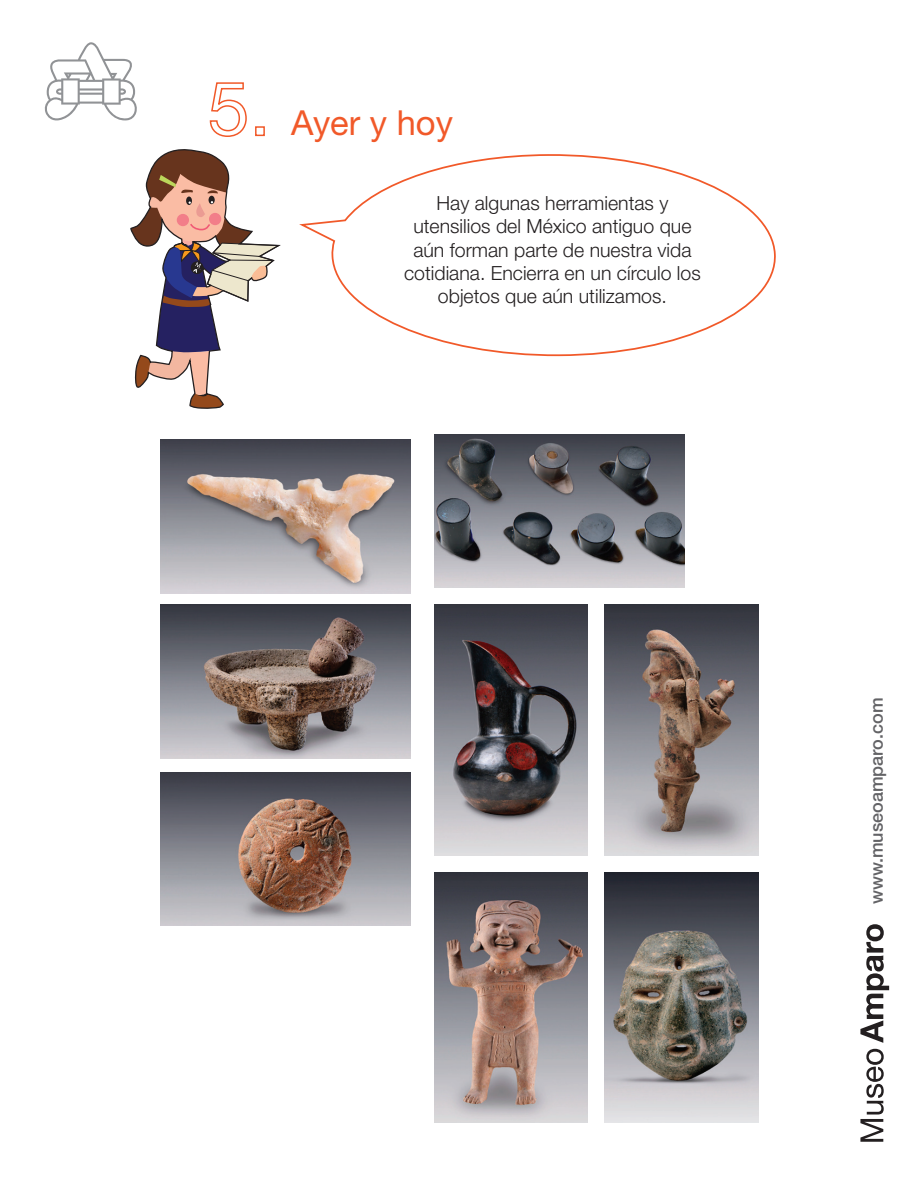
<style>
.page{position:relative;width:918px;height:1188px;background:#fff}
.page>*{position:absolute;margin:0;border:0;box-sizing:border-box;transform-origin:0 0}
.t1{font:34.5px "Helvetica Neue LT Std";color:#f15929}
.t2{font:300 19.5px/23.4px "Helvetica Neue LT Std";color:#231f20;text-align:center}
.t3{font:500 18px "Helvetica Neue LT Std";color:#636366}
</style>
<div class="page">
<svg style="left:860px;top:1049px;width:24px;height:93px"></svg>
<svg style="left:860px;top:924px;width:29px;height:119px"></svg>
<svg style="left:44px;top:42px;width:93px;height:79px"></svg>
<svg style="left:130px;top:149px;width:151px;height:260px"></svg>
<svg style="left:299px;top:154px;width:477px;height:203px"></svg>
<img style="left:160px;top:440px;width:251px;height:153px">
<img style="left:434px;top:434px;width:251px;height:154px">
<img style="left:160px;top:605px;width:251px;height:153px">
<img style="left:160px;top:772px;width:251px;height:154px">
<img style="left:434px;top:605px;width:154px;height:250px">
<img style="left:605px;top:605px;width:153px;height:250px">
<img style="left:605px;top:873px;width:153px;height:250px">
<img style="left:434px;top:873px;width:154px;height:250px">
<svg style="left:209px;top:82px;width:38px;height:55px"></svg>
<div style="left:255px;top:126px;width:10px;height:10px;border:2px solid #f15929"></div>
<h1 class="t1" style="left:291px;top:103px;width:163px">Ayer y hoy</h1>
<p class="t2" style="left:404px;top:191px;width:298px">Hay algunas herramientas y utensilios del México antiguo que aún forman parte de nuestra vida cotidiana. Encierra en un círculo los objetos que aún utilizamos.</p>
<p class="t3" style="left:866px;top:904px;width:208px;rotate:-90deg">www.museoamparo.com</p>
</div>
